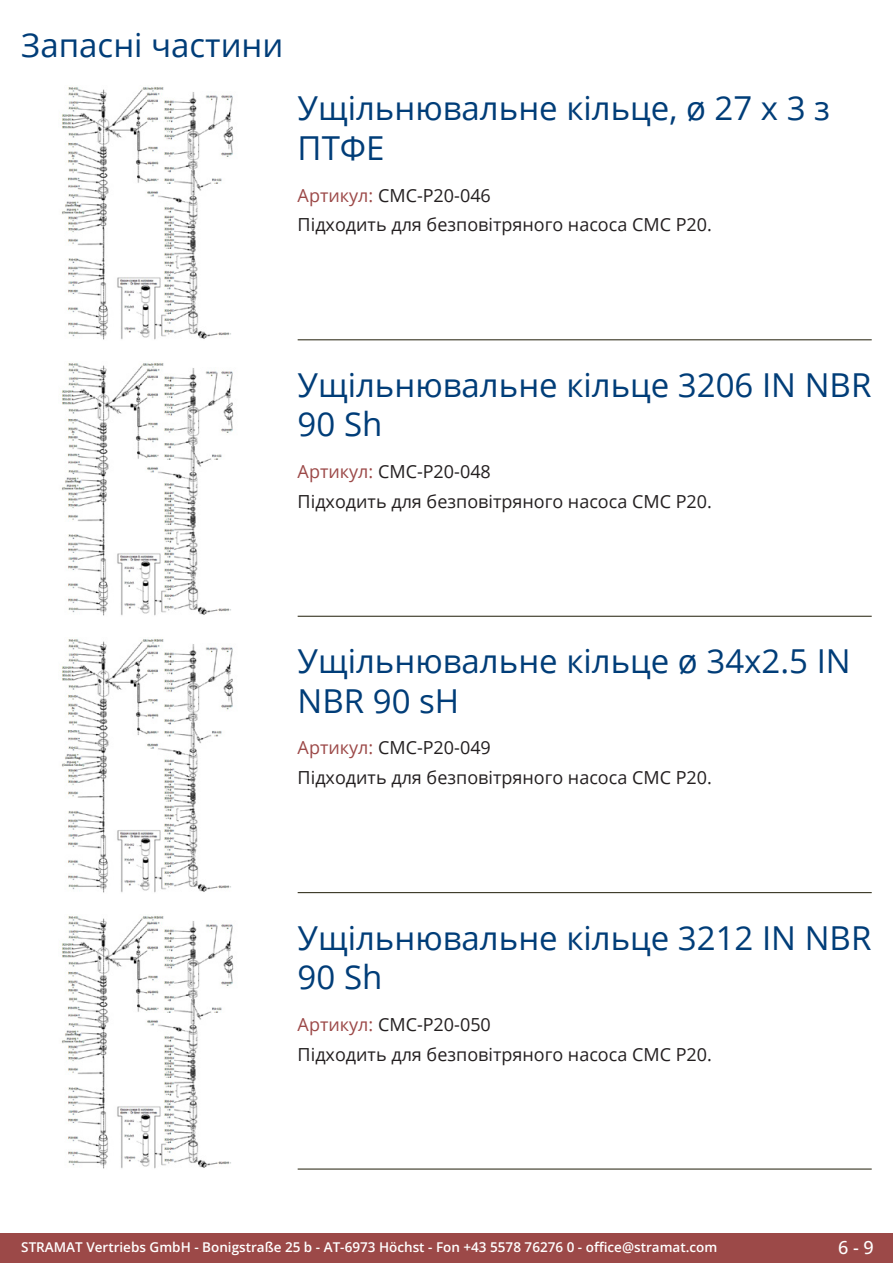
<style>
.page{position:relative;width:893px;height:1263px;background:#fff}
.page>*{position:absolute;margin:0;border:0;box-sizing:border-box;transform-origin:0 0}
.Produkttitel{font:33px/39.6px "Open Sans";color:#003d78}
.RastTitel{font:33px "Open Sans";color:#003d78}
.Beschreibung_Text{font:18px "Open Sans";color:#231f20}
.TechDaten_Überschrif{font:18px "Open Sans";color:#231f20}
.t1{font:500 18px "Open Sans";color:#fff}
.t2{font:600 13.5px "Open Sans";color:#fff}
.s1{color:#9c4948}
</style>
<div class="page">
<div style="left:0;top:1233px;width:893px;height:30px;background:#9c4948"></div>
<hr style="left:298px;top:340px;width:574px;height:1px;background:#201d08">
<hr style="left:298px;top:616px;width:574px;height:1px;background:#201d08">
<hr style="left:298px;top:892px;width:574px;height:1px;background:#201d08">
<hr style="left:298px;top:1169px;width:574px;height:1px;background:#201d08">
<img style="left:61px;top:87px;width:173px;height:253px">
<img style="left:61px;top:363px;width:173px;height:253px">
<img style="left:61px;top:639px;width:173px;height:254px">
<img style="left:61px;top:916px;width:173px;height:253px">
<p class="RastTitel" style="left:21px;top:22px;width:264px">Запасні частини</p>
<p class="Produkttitel" style="left:298px;top:88px;width:534px">Ущільнювальне кільце, ø 27 x 3 з<br>ПТФЕ</p>
<p class="TechDaten_Überschrif" style="left:298px;top:183px;width:195px"><span class="s1">Артикул:</span> CMC-P20-046</p>
<p class="Beschreibung_Text" style="left:298px;top:212px;width:416px">Підходить для безповітряного насоса CMC P20.</p>
<p class="Produkttitel" style="left:298px;top:364px;width:575px">Ущільнювальне кільце 3206 IN NBR<br>90 Sh</p>
<p class="TechDaten_Überschrif" style="left:298px;top:459px;width:195px"><span class="s1">Артикул:</span> CMC-P20-048</p>
<p class="Beschreibung_Text" style="left:298px;top:489px;width:416px">Підходить для безповітряного насоса CMC P20.</p>
<p class="Produkttitel" style="left:298px;top:640px;width:555px">Ущільнювальне кільце ø 34x2.5 IN<br>NBR 90 sH</p>
<p class="TechDaten_Überschrif" style="left:298px;top:735px;width:195px"><span class="s1">Артикул:</span> CMC-P20-049</p>
<p class="Beschreibung_Text" style="left:298px;top:765px;width:416px">Підходить для безповітряного насоса CMC P20.</p>
<p class="Produkttitel" style="left:298px;top:917px;width:575px">Ущільнювальне кільце 3212 IN NBR<br>90 Sh</p>
<p class="TechDaten_Überschrif" style="left:298px;top:1012px;width:195px"><span class="s1">Артикул:</span> CMC-P20-050</p>
<p class="Beschreibung_Text" style="left:298px;top:1042px;width:416px">Підходить для безповітряного насоса CMC P20.</p>
<p class="t2" style="left:21px;top:1238px;width:698px">STRAMAT Vertriebs GmbH - Bonigstraße 25 b - AT-6973 Höchst - Fon +43 5578 76276 0 - office@stramat.com</p>
<p class="t1" style="left:838px;top:1234px;width:37px">6 - 9</p>
</div>
